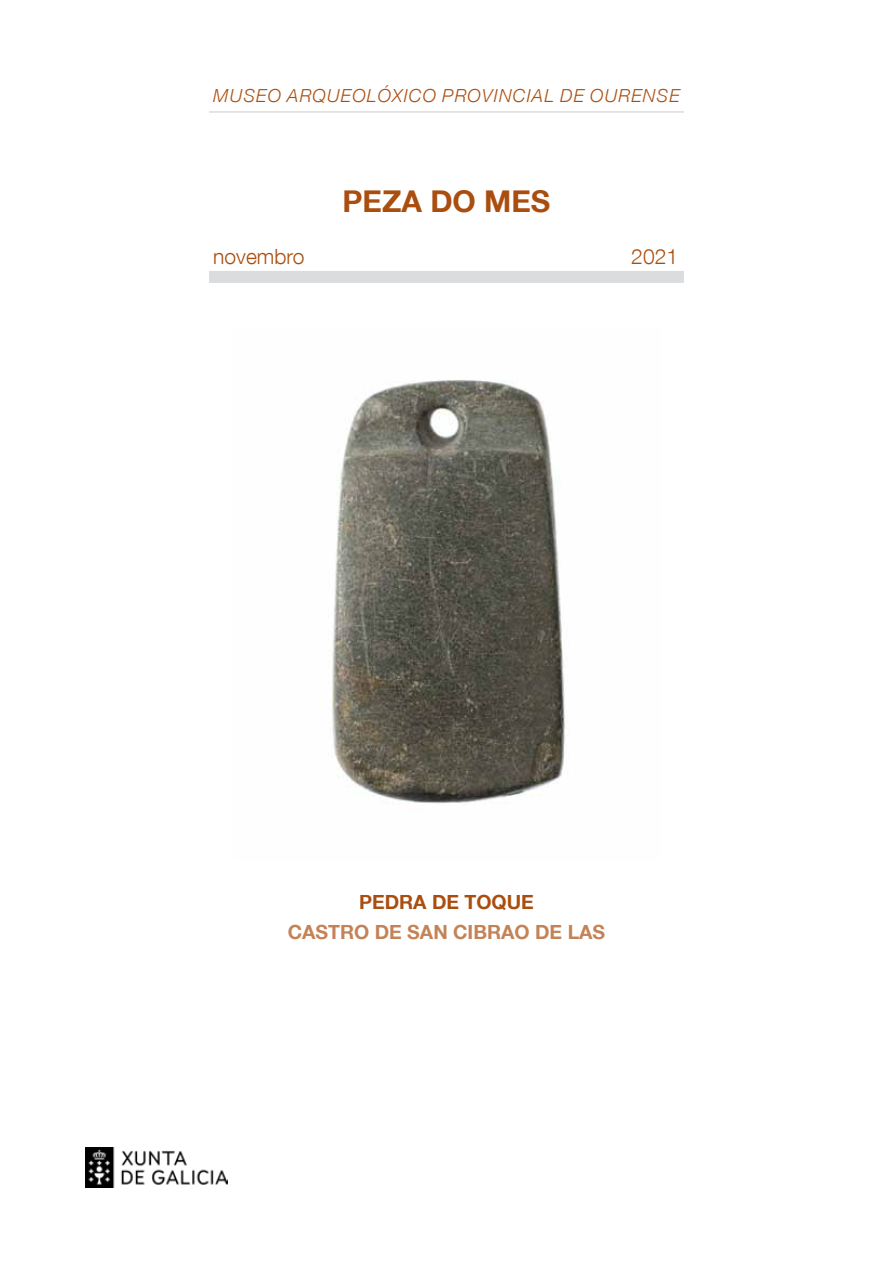
<style>
.page{position:relative;width:893px;height:1263px;background:#fff}
.page>*{position:absolute;margin:0;border:0;box-sizing:border-box;transform-origin:0 0}
.t1{font:700 30px "Helvetica Neue LT Com";color:#aa4e0f}
.t2{font:300 21px "Helvetica Neue LT Com";color:#aa4e0f}
.t3{font:700 19.5px "Helvetica Neue LT Com";color:#c48357}
.t4{font:700 19.5px "Helvetica Neue LT Com";color:#aa4e0f}
.t5{font:italic 300 18px "Helvetica Neue LT Com";letter-spacing:.065em;color:#aa4e0f}
</style>
<div class="page">
<div style="left:209px;top:271px;width:475px;height:12px;background:#dadcde"></div>
<hr style="left:209px;top:111px;width:475px;height:2px;background:#dadcde">
<img style="left:328px;top:380px;width:237px;height:424px">
<img style="left:85px;top:1147px;width:142px;height:41px">
<p class="t5" style="left:213px;top:85px;width:468px">MUSEO ARQUEOLÓXICO PROVINCIAL DE OURENSE</p>
<h1 class="t1" style="left:343px;top:183px;width:209px">PEZA DO MES</h1>
<p class="t2" style="left:213px;top:244px;width:93px">novembro</p>
<p class="t2" style="left:631px;top:244px;width:48px">2021</p>
<p class="t4" style="left:359px;top:890px;width:14px">PED</p>
<p class="t4" style="left:399px;top:890px;width:134px">RA DE TOQUE</p>
<p class="t3" style="left:288px;top:919px;width:306px">CASTRO DE SAN CIBRAO DE LAS</p>
</div>
